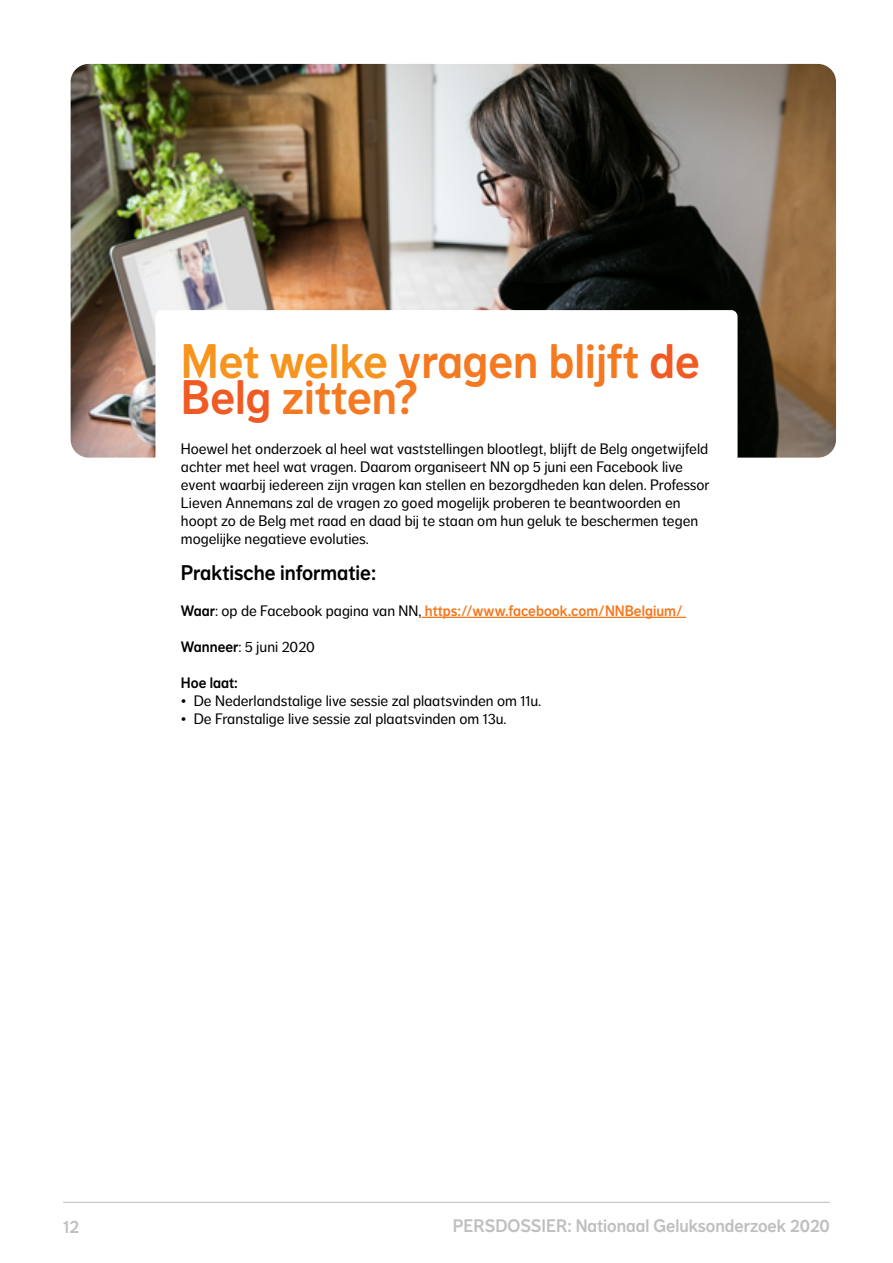
<style>
.page{position:relative;width:893px;height:1263px;background:#fff}
.page>*{position:absolute;margin:0;border:0;box-sizing:border-box;transform-origin:0 0}
.t1{font:48px/36px "NN Dagny Display";color:#f47920}
.t2{font:21px "NN Dagny Display";color:#000}
.t3{font:18px "NN Dagny Display";color:#c0bfbf}
.t4{font:15px/18px "NN Dagny Text";color:#000}
.t5{font:15px "NN Dagny Display";color:#f47920}
.t6{font:15px "NN Dagny Display";color:#000}
.s1{color:#f7941e}
.s2{color:#f15a22}
.s3{color:#000}
.s4{font-family:"NN Dagny Text";color:#000}
.s5{font-family:"NN Dagny Display"}
</style>
<div class="page">
<img style="left:71px;top:64px;width:765px;height:394px">
<div style="left:155px;top:310px;width:582px;height:523px;background:#fff;border-radius:6px"></div>
<hr style="left:422px;top:617px;width:264px;height:1px;background:#f47920">
<hr style="left:63px;top:1202px;width:767px;height:1px;background:#c0bfbf">
<h1 class="t1" style="left:181px;top:344px;width:520px"><span class="s1">Met welke</span> vragen blijft <span class="s2">de<br>Belg</span> zitten?</h1>
<p class="t4" style="left:181px;top:440px;width:530px">Hoewel het onderzoek al heel wat vaststellingen blootlegt, blijft de Belg ongetwijfeld achter met heel wat vragen. Daarom organiseert NN op 5 juni een Facebook live event waarbij iedereen zijn vragen kan stellen en bezorgdheden kan delen. Professor Lieven Annemans zal de vragen zo goed mogelijk proberen te beantwoorden en hoopt zo de Belg met raad en daad bij te staan om hun geluk te beschermen tegen mogelijke negatieve evoluties.</p>
<h2 class="t2" style="left:181px;top:560px;width:197px">Praktische informatie:</h2>
<p class="t5" style="left:181px;top:602px;width:503px"><span class="s3">Waar</span><span class="s4">: op de Facebook pagina van NN,</span> https://www.facebook.com/NNBelgium/</p>
<p class="t4" style="left:181px;top:638px;width:136px"><span class="s5">Wanneer</span>: 5 juni 2020</p>
<p class="t6" style="left:181px;top:674px;width:58px">Hoe laat:</p>
<p class="t4" style="left:181px;top:692px;width:362px">• De Nederlandstalige live sessie zal plaatsvinden om 11u.</p>
<p class="t4" style="left:181px;top:710px;width:327px">• De Franstalige live sessie zal plaatsvinden om 13u.</p>
<p class="t3" style="left:63px;top:1216px;width:17px">12</p>
<p class="t3" style="left:453px;top:1215px;width:379px">PERSDOSSIER: Nationaal Geluksonderzoek 2020</p>
</div>
